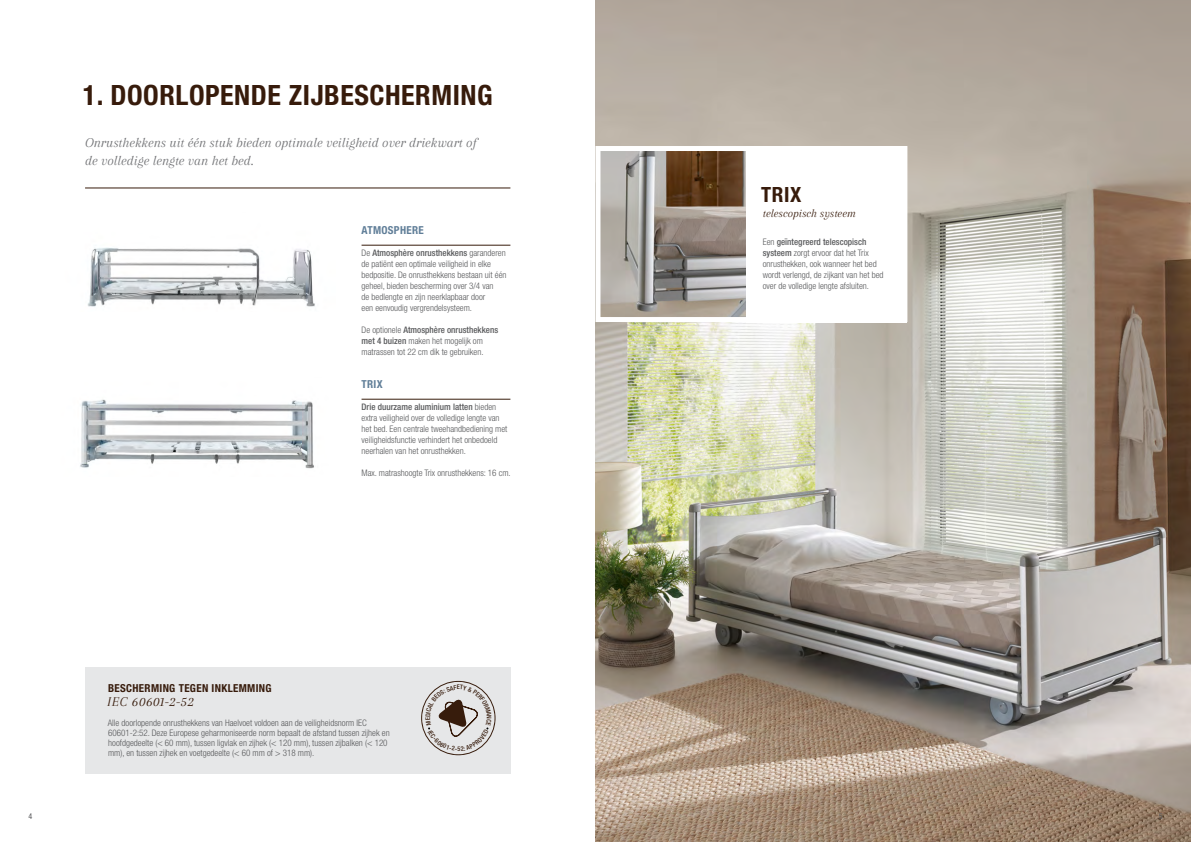
<style>
.page{position:relative;width:1191px;height:842px;background:#fff}
.page>*{position:absolute;margin:0;border:0;box-sizing:border-box;transform-origin:0 0}
.t1{font:700 condensed 28px "Helvetica Neue LT Std";letter-spacing:.02em;color:#371b0b}
.t2{font:700 condensed 21px "Helvetica Neue LT Std";color:#371b0b}
.t3{font:italic 14px/18px "Arapey";color:#6d6e71}
.t4{font:italic 14px "Arapey";letter-spacing:.03em;color:#371b0b}
.t5{font:italic 11.8px "Arapey";color:#371b0b}
.t6{font:700 condensed 11px "Helvetica Neue LT Std";letter-spacing:.03em;color:#371b0b}
.t7{font:700 condensed 11px "Helvetica Neue LT Std";letter-spacing:.03em;color:#607e98}
.lopende_tekst{font:300 condensed 9px/11px "Helvetica Neue LT Std";color:#58595b}
.t8{font:condensed 8px "Helvetica Neue LT Std";color:#58595b}
.t9{font:500 condensed 6.4px "Helvetica Neue LT Std";color:#371c0c}
.s1{font-weight:500}
.s2{color:#371c0c}
</style>
<div class="page">
<img style="left:80px;top:399px;width:234px;height:70px">
<img style="left:87px;top:247px;width:228px;height:60px">
<img style="left:595px;top:0;width:596px;height:842px">
<img style="left:601px;top:152px;width:145px;height:164px">
<div style="left:746px;top:146px;width:161px;height:176px;background:#fff"></div>
<hr style="left:85px;top:188px;width:425px;height:1px;background:#371b0b">
<hr style="left:361px;top:245px;width:149px;height:1px;background:#371b0b">
<hr style="left:361px;top:399px;width:149px;height:1px;background:#371b0b">
<div style="left:85px;top:667px;width:425px;height:106px;background:#e6e7e8"></div>
<div style="left:595px;top:146px;width:312px;height:176px;border:5px solid #fff"></div>
<svg style="left:421px;top:681px;width:74px;height:74px"></svg>
<p class="t1" style="left:83px;top:78px;width:411px">1. DOORLOPENDE ZIJBESCHERMING</p>
<p class="t3" style="left:85px;top:134px;width:393px">Onrusthekkens uit één stuk bieden optimale veiligheid over driekwart of de volledige lengte van het bed.</p>
<p class="t7" style="left:361px;top:223px;width:64px">ATMOSPHERE</p>
<p class="lopende_tekst" style="left:361px;top:247px;width:146px">De <span class="s1">Atmosphère onrusthekkens</span> garanderen de patiënt een optimale veiligheid in elke bedpositie. De onrusthekkens bestaan uit één geheel, bieden bescherming over 3/4 van<br>de bedlengte en zijn neerklapbaar door<br>een eenvoudig vergrendelsysteem.</p>
<p class="lopende_tekst" style="left:361px;top:324px;width:138px">De optionele <span class="s1">Atmosphère onrusthekkens met 4 buizen</span> maken het mogelijk om matrassen tot 22 cm dik te gebruiken.</p>
<p class="t7" style="left:361px;top:377px;width:23px">TRIX</p>
<p class="lopende_tekst" style="left:361px;top:401px;width:147px"><span class="s1">Drie duurzame aluminium latten</span> bieden extra veiligheid over de volledige lengte van het bed. Een centrale tweehandbediening met veiligheidsfunctie verhindert het onbedoeld neerhalen van het onrusthekken.</p>
<p class="lopende_tekst" style="left:361px;top:467px;width:151px">Max. matrashoogte Trix onrusthekkens: 16 cm.</p>
<p class="t6" style="left:108px;top:681px;width:165px">BESCHERM<span class="s2">ING TEGE</span>N INKLEMMING</p>
<p class="t4" style="left:107px;top:694px;width:88px">IEC 60601-2-52</p>
<p class="lopende_tekst" style="left:108px;top:718px;width:283px;line-height:10px">Alle doorlopende onrusthekkens van Haelvoet voldoen aan de veiligheidsnorm IEC 60601-2:52. Deze Europese geharmoniseerde norm bepaalt de afstand tussen zijhek en hoofdgedeelte (&lt; 60 mm), tussen ligvlak en zijhek (&lt; 120 mm), tussen zijbalken (&lt; 120 mm), en tussen zijhek en voetgedeelte (&lt; 60 mm of &gt; 318 mm).</p>
<p class="t9" style="left:457px;top:683px;width:5px">E</p>
<p class="t2" style="left:761px;top:182px;width:42px">TRIX</p>
<p class="t5" style="left:763px;top:207px;width:94px">telescopisch systeem</p>
<p class="lopende_tekst" style="left:763px;top:236px;width:122px">Een <span class="s1">geïntegreerd telescopisch systeem</span> zorgt ervoor dat het Trix onrusthekken, ook wanneer het bed wordt verlengd, de zijkant van het bed over de volledige lengte afsluiten.</p>
<p class="t8" style="left:28px;top:811px;width:5px">4</p>
<p class="t8" style="left:1158px;top:812px;width:5px">5</p>
</div>
